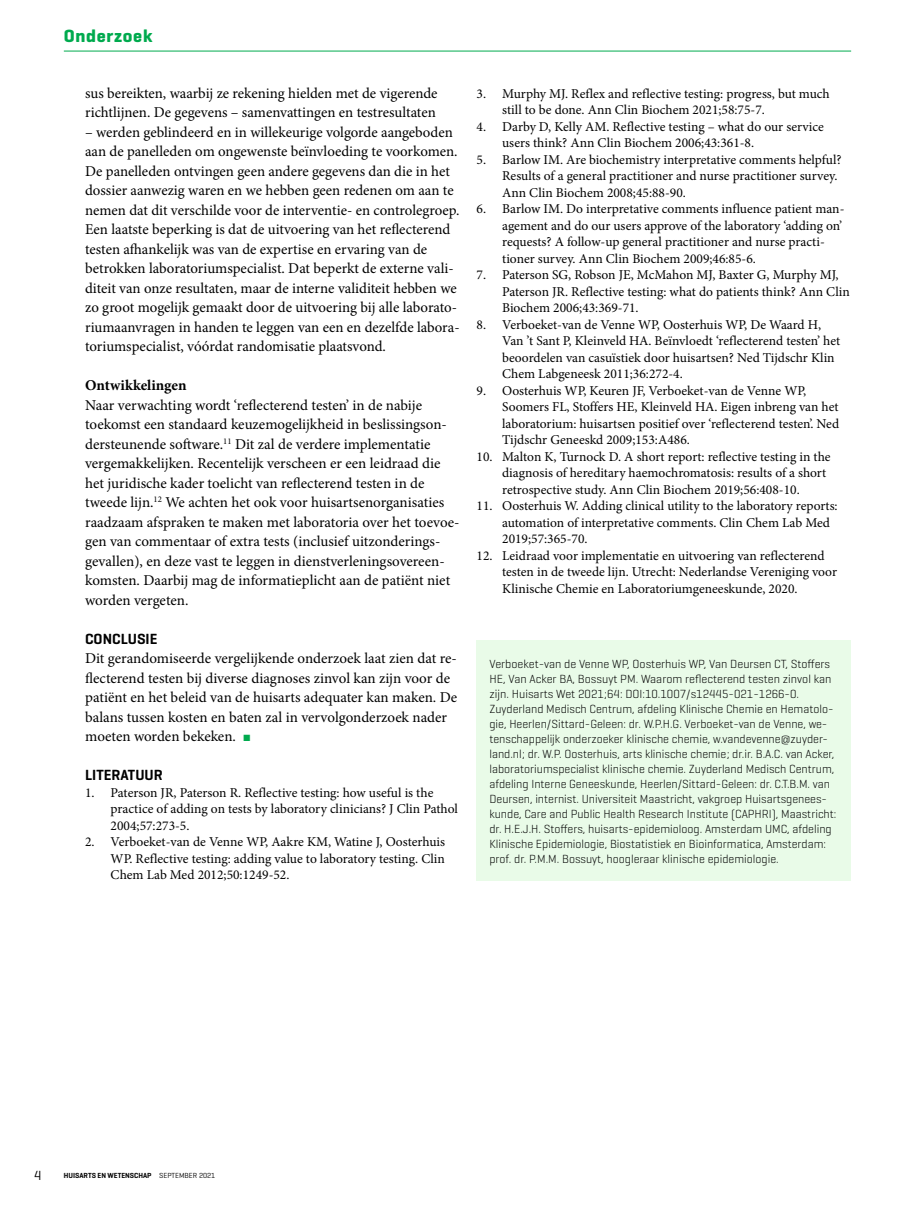
<style>
.page{position:relative;width:915px;height:1212px;background:#fff}
.page>*{position:absolute;margin:0;border:0;box-sizing:border-box;transform-origin:0 0}
.t1{font:700 18px "Geogrotesque";letter-spacing:.04em;color:#00aa4e}
.Para_broodtekst{font:15px/19.5px "Minion Pro";color:#000}
.SectionHeading_1_tus{font:600 15px "Geogrotesque";color:#000}
.SectionHeading_2_sub{font:700 15px "Minion Pro";color:#000}
.t2{font:13.5px/16.5px "Minion Pro";color:#000}
.t3{font:13.5px "Geogrotesque";color:#000}
.Biography_auteursinf{font:300 12px/15px "Geogrotesque";color:#000;text-align:justify}
.t4{font:600 7.5px "Geogrotesque";color:#000}
.t5{font:7.5px "Geogrotesque";color:#000}
.s1{color:#00aa4e}
.s2{font-weight:400}
</style>
<div class="page">
<hr style="left:64px;top:51px;width:786px;height:1px;background:#00aa4e">
<div style="left:476px;top:640px;width:374px;height:241px;background:#e9fbe8"></div>
<h1 class="t1" style="left:64px;top:25px;width:90px">Onderzoek</h1>
<p class="Para_broodtekst" style="left:85px;top:83px;width:354px">sus bereikten, waarbij ze rekening hielden met de vigerende richtlijnen. De gegevens – samenvattingen en testresultaten</p>
<p class="Para_broodtekst" style="left:85px;top:122px;width:376px">– werden geblindeerd en in willekeurige volgorde aangeboden aan de panelleden om ongewenste beïnvloeding te voorkomen.<br>De panelleden ontvingen geen andere gegevens dan die in het dossier aanwezig waren en we hebben geen redenen om aan te nemen dat dit verschilde voor de interventie- en controlegroep.<br>Een laatste beperking is dat de uitvoering van het reflecterend testen afhankelijk was van de expertise en ervaring van de betrokken laboratoriumspecialist. Dat beperkt de externe vali&shy;diteit van onze resultaten, maar de interne validiteit hebben we zo groot mogelijk gemaakt door de uitvoering bij alle laborato&shy;riumaanvragen in handen te leggen van een en dezelfde labora&shy;toriumspecialist, vóórdat randomisatie plaatsvond.</p>
<p class="SectionHeading_2_sub" style="left:85px;top:375px;width:103px">Ontwikkelingen</p>
<p class="Para_broodtekst" style="left:85px;top:395px;width:376px">Naar verwachting wordt ‘reflecterend testen’ in de nabije toekomst een standaard keuzemogelijkheid in beslissingson&shy;dersteunende software.<sup>11</sup> Dit zal de verdere implementatie vergemakkelijken. Recentelijk verscheen er een leidraad die het juridische kader toelicht van reflecterend testen in de tweede lijn.<sup>12</sup> We achten het ook voor huisartsenorganisaties raadzaam afspraken te maken met laboratoria over het toevoe&shy;gen van commentaar of extra tests (inclusief uitzonderings&shy;gevallen), en deze vast te leggen in dienstverleningsovereen&shy;komsten. Daarbij mag de informatieplicht aan de patiënt niet worden vergeten.</p>
<p class="SectionHeading_1_tus" style="left:85px;top:629px;width:74px">CONCLUSIE</p>
<p class="Para_broodtekst" style="left:85px;top:649px;width:373px">Dit gerandomiseerde vergelijkende onderzoek laat zien dat re&shy;flecterend testen bij diverse diagnoses zinvol kan zijn voor de patiënt en het beleid van de huisarts adequater kan maken. De balans tussen kosten en baten zal in vervolgonderzoek nader moeten worden bekeken. <span class="s1">■</span></p>
<p class="SectionHeading_1_tus" style="left:85px;top:766px;width:79px">LITERATUUR</p>
<p class="t2" style="left:111px;top:784px;width:348px;text-indent:-26px">1. Paterson JR, Paterson R. Reflective testing: how useful is the practice of adding on tests by laboratory clinicians? J Clin Pathol<br>2004;57:273-5.</p>
<p class="t2" style="left:111px;top:834px;width:336px;text-align:justify;text-indent:-26px">2. Verboeket-van de Venne WP, Aakre KM, Watine J, Oosterhuis WP. Reflective testing: adding value to laboratory testing. Clin Chem Lab Med 2012;50:1249-52.</p>
<p class="t2" style="left:502px;top:85px;width:329px;text-indent:-26px">3. Murphy MJ. Reflex and reflective testing: progress, but much still to be done. Ann Clin Biochem 2021;58:75-7.</p>
<p class="t2" style="left:502px;top:118px;width:323px;text-indent:-26px">4. Darby D, Kelly AM. Reflective testing – what do our service users think? Ann Clin Biochem 2006;43:361-8.</p>
<p class="t2" style="left:502px;top:151px;width:341px;text-indent:-26px">5. Barlow IM. Are biochemistry interpretative comments helpful?<br>Results of a general practitioner and nurse practitioner survey.<br>Ann Clin Biochem 2008;45:88-90.</p>
<p class="t2" style="left:502px;top:201px;width:343px;text-indent:-26px">6. Barlow IM. Do interpretative comments influence patient man&shy;agement and do our users approve of the laboratory ‘adding on’ requests? A follow-up general practitioner and nurse practi&shy;tioner survey. Ann Clin Biochem 2009;46:85-6.</p>
<p class="t2" style="left:502px;top:267px;width:349px;text-indent:-26px">7. Paterson SG, Robson JE, McMahon MJ, Baxter G, Murphy MJ,<br>Paterson JR. Reflective testing: what do patients think? Ann Clin<br>Biochem 2006;43:369-71.</p>
<p class="t2" style="left:502px;top:316px;width:339px;text-indent:-26px">8. Verboeket-van de Venne WP, Oosterhuis WP, De Waard H, Van ’t Sant P, Kleinveld HA. Beïnvloedt ‘reflecterend testen’ het beoordelen van casuïstiek door huisartsen? Ned Tijdschr Klin Chem Labgeneesk 2011;36:272-4.</p>
<p class="t2" style="left:502px;top:382px;width:338px;text-indent:-26px">9. Oosterhuis WP, Keuren JF, Verboeket-van de Venne WP, Soomers FL, Stoffers HE, Kleinveld HA. Eigen inbreng van het laboratorium: huisartsen positief over ‘reflecterend testen’. Ned Tijdschr Geneeskd 2009;153:A486.</p>
<p class="t2" style="left:502px;top:448px;width:330px;text-indent:-26px">10. Malton K, Turnock D. A short report: reflective testing in the diagnosis of hereditary haemochromatosis: results of a short retrospective study. Ann Clin Biochem 2019;56:408-10.</p>
<p class="t2" style="left:502px;top:498px;width:337px;text-indent:-26px">11. Oosterhuis W. Adding clinical utility to the laboratory reports: automation of interpretative comments. Clin Chem Lab Med<br>2019;57:365-70.</p>
<p class="t2" style="left:502px;top:547px;width:336px;text-indent:-26px">12. Leidraad voor implementatie en uitvoering van reflecterend testen in de tweede lijn. Utrecht: Nederlandse Vereniging voor<br>Klinische Chemie en Laboratoriumgeneeskunde, 2020.</p>
<p class="Biography_auteursinf" style="left:489px;top:656px;width:343px">Verboeket-van de Venne WP, Oosterhuis WP, Van Deursen CT, Stoffers HE, Van Acker BA, Bossuyt PM. Waarom reflecterend testen zinvol kan zijn. Huisarts Wet 2021;64: DOI:10.1007/s12445-021-1266-0.</p>
<p class="Biography_auteursinf" style="left:489px;top:701px;width:348px;text-align:left">Zuyderland Medisch Centrum, afdeling Klinische Chemie en Hematolo&shy;gie, Heerlen/Sittard-Geleen: dr. W.P.H.G. Verboeket-van de Venne, we&shy;tenschappelijk onderzoeker klinische chemie, w.vandevenne@zuyder&shy;land.nl; dr. W.P. Oosterhuis, arts klinische chemie; dr.ir. B.A.C. van Acker, laboratoriumspecialist klinische chemie. Zuyderland Medisch Centrum, afdeling Interne Geneeskunde, Heerlen/Sittard-Geleen: dr. C.T.B.M. van Deursen, internist. Universiteit Maastricht, vakgroep Huisartsgenees&shy;kunde, Care and Public Health Research Institute (CAPHRI), Maastricht: dr. H.E.J.H. Stoffers, huisarts-epidemioloog. Amsterdam UMC, afdeling Klinische Epidemiologie, Biostatistiek en Bioinformatica, Amsterdam: prof. dr. P.M.M. Bossuyt, hoogleraar klinische epidemiologie.</p>
<p class="t3" style="left:34px;top:1166px;width:9px">4</p>
<p class="t4" style="left:64px;top:1171px;width:153px">HUISARTS EN WETENSCHAP <span class="s2">SEPTEM BER 2021</span></p>
<p class="t5" style="left:159px;top:1171px;width:42px">MAAND 0000</p>
</div>
